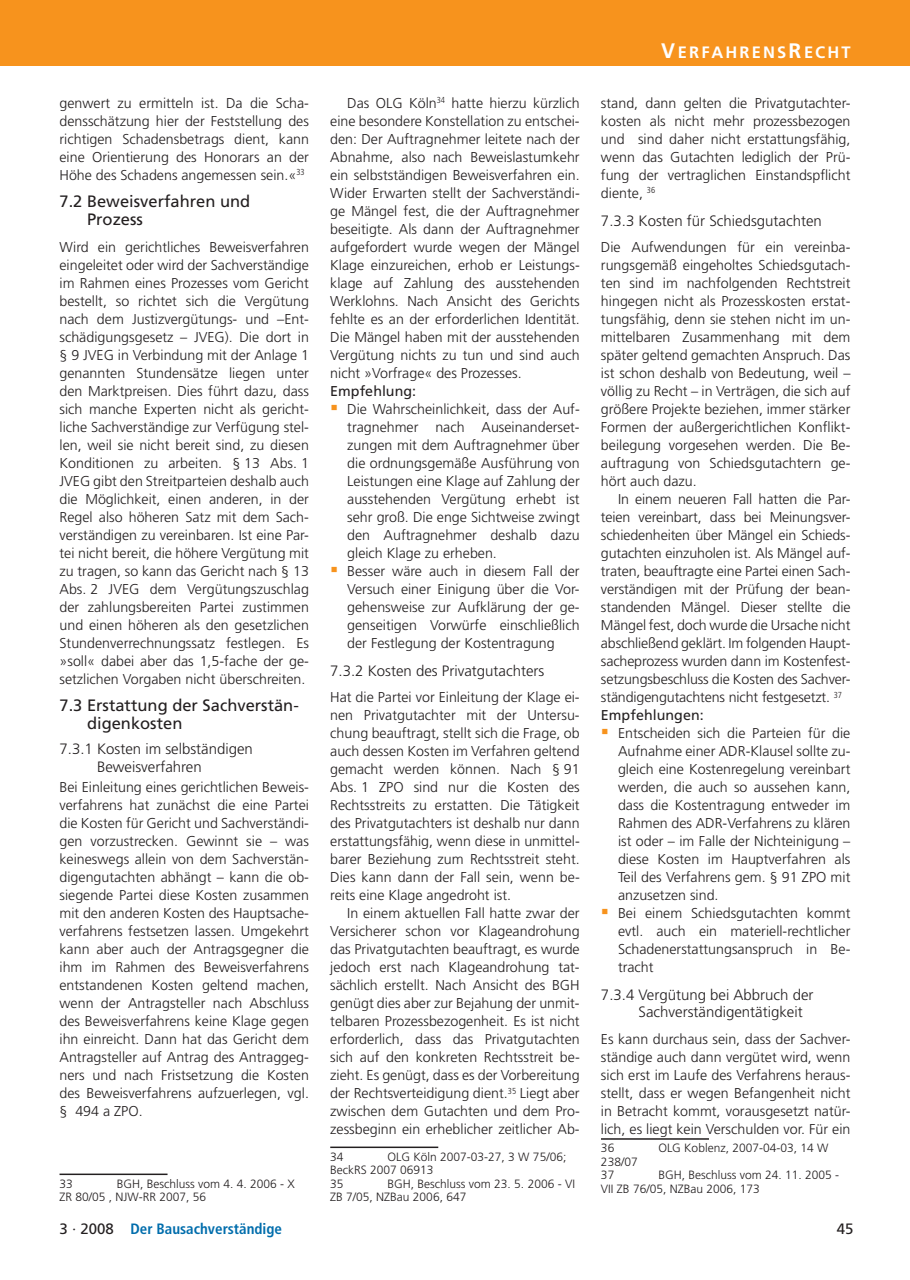
<style>
.page{position:relative;width:910px;height:1280px;background:#fff}
.page>*{position:absolute;margin:0;border:0;box-sizing:border-box;transform-origin:0 0}
.t1{font:16.5px/18px "Frutiger LT Std";color:#231f20}
.t2{font:700 16.5px "Frutiger LT Std";letter-spacing:.13em;color:#fff}
.t3{font:300 15px/17.2px "Frutiger LT Std";color:#231f20}
.t4{font:700 condensed 15px "Frutiger LT Std";color:#006dac}
.t5{font:15px "Frutiger LT Std";color:#231f20}
.t6{font:300 14.25px/18px "Frutiger LT Std";color:#231f20;text-align:justify}
.t7{font:14.25px "Frutiger LT Std";letter-spacing:.005em;color:#231f20}
.t8{font:300 12px/13.5px "Frutiger LT Std";color:#231f20}
.s1{font-size:21px}
.s2{font-weight:400}
.s3{font-weight:400;font-stretch:normal;color:#231f20}
</style>
<div class="page">
<div style="left:0;top:0;width:910px;height:65px;background:#f7931d"></div>
<hr style="left:60px;top:1173px;width:108px;height:2px;background:#231f20">
<hr style="left:330px;top:1146px;width:108px;height:2px;background:#231f20">
<hr style="left:601px;top:1138px;width:108px;height:2px;background:#231f20">
<p class="t2" style="left:661px;top:45px;width:191px"><span class="s1">V</span>ERFAHRENS<span class="s1">R</span>ECHT</p>
<p class="t6" style="left:60px;top:95px;width:251px">genwert zu ermitteln ist. Da die Scha&shy;densschätzung hier der Feststellung des richtigen Schadensbetrags dient, kann eine Orientierung des Honorars an der Höhe des Schadens angemessen sein.«<sup>33</sup></p>
<p class="t1" style="left:87px;top:193px;width:165px;text-indent:-28px">7.2 Beweisverfahren und<br>Prozess</p>
<p class="t6" style="left:60px;top:239px;width:251px">Wird ein gerichtliches Beweisverfahren eingeleitet oder wird der Sachverständige im Rahmen eines Prozesses vom Gericht bestellt, so richtet sich die Vergütung nach dem Justizvergütungs- und –Ent&shy;schädigungsgesetz – JVEG). Die dort in § 9 JVEG in Verbindung mit der Anlage 1 genannten Stundensätze liegen unter den Marktpreisen. Dies führt dazu, dass sich manche Experten nicht als gericht&shy;liche Sachverständige zur Verfügung stel&shy;len, weil sie nicht bereit sind, zu diesen Konditionen zu arbeiten. § 13 Abs. 1<br>JVEG gibt den Streitparteien deshalb auch die Möglichkeit, einen anderen, in der Regel also höheren Satz mit dem Sach&shy;verständigen zu vereinbaren. Ist eine Par&shy;tei nicht bereit, die höhere Vergütung mit zu tragen, so kann das Gericht nach § 13<br>Abs. 2 JVEG dem Vergütungszuschlag der zahlungsbereiten Partei zustimmen und einen höheren als den gesetzlichen Stundenverrechnungssatz festlegen. Es »soll« dabei aber das 1,5-fache der ge&shy;setzlichen Vorgaben nicht überschreiten.</p>
<p class="t1" style="left:87px;top:697px;width:213px;text-indent:-28px">7.3 Erstattung der Sachverstän&shy;digenkosten</p>
<p class="t3" style="left:97px;top:741px;width:157px;text-indent:-38px">7.3.1 Kosten im selbständigen<br>Beweisverfahren</p>
<p class="t6" style="left:60px;top:779px;width:251px">Bei Einleitung eines gerichtlichen Beweis&shy;verfahrens hat zunächst die eine Partei die Kosten für Gericht und Sachverständi&shy;gen vorzustrecken. Gewinnt sie – was keineswegs allein von dem Sachverstän&shy;digengutachten abhängt – kann die ob&shy;siegende Partei diese Kosten zusammen mit den anderen Kosten des Hauptsache&shy;verfahrens festsetzen lassen. Umgekehrt kann aber auch der Antragsgegner die ihm im Rahmen des Beweisverfahrens entstandenen Kosten geltend machen, wenn der Antragsteller nach Abschluss des Beweisverfahrens keine Klage gegen ihn einreicht. Dann hat das Gericht dem Antragsteller auf Antrag des Antraggeg&shy;ners und nach Fristsetzung die Kosten des Beweisverfahrens aufzuerlegen, vgl. § 494 a ZPO.</p>
<p class="t8" style="left:60px;top:1177px;width:237px;text-indent:57px">BGH, Beschluss vom 4. 4. 2006 - X<br>ZR 80/05 , NJW-RR 2007, 56</p>
<p class="t8" style="left:60px;top:1177px;width:15px">33</p>
<p class="t6" style="left:330px;top:95px;width:251px;text-indent:17px">Das OLG Köln<sup>34</sup> hatte hierzu kürzlich eine besondere Konstellation zu entschei&shy;den: Der Auftragnehmer leitete nach der Abnahme, also nach Beweislastumkehr ein selbstständigen Beweisverfahren ein.<br>Wider Erwarten stellt der Sachverständi&shy;ge Mängel fest, die der Auftragnehmer beseitigte. Als dann der Auftragnehmer aufgefordert wurde wegen der Mängel Klage einzureichen, erhob er Leistungs&shy;klage auf Zahlung des ausstehenden Werklohns. Nach Ansicht des Gerichts fehlte es an der erforderlichen Identität.<br>Die Mängel haben mit der ausstehenden Vergütung nichts zu tun und sind auch nicht »Vorfrage« des Prozesses.</p>
<p class="t7" style="left:330px;top:385px;width:87px">Empfehlung:</p>
<p class="t6" style="left:347px;top:401px;width:234px;text-align:left">Die Wahrscheinlichkeit, dass der Auf&shy;tragnehmer nach Auseinanderset&shy;zungen mit dem Auftragnehmer über die ordnungsgemäße Ausführung von Leistungen eine Klage auf Zahlung der ausstehenden Vergütung erhebt ist sehr groß. Die enge Sichtweise zwingt den Auftragnehmer deshalb dazu gleich Klage zu erheben.<br>Besser wäre auch in diesem Fall der Versuch einer Einigung über die Vor&shy;gehensweise zur Aufklärung der ge&shy;genseitigen Vorwürfe einschließlich der Festlegung der Kostentragung</p>
<p class="t3" style="left:330px;top:663px;width:216px">7.3.2 Kosten des Privatgutachters</p>
<p class="t6" style="left:330px;top:689px;width:251px">Hat die Partei vor Einleitung der Klage ei&shy;nen Privatgutachter mit der Untersu&shy;chung beauftragt, stellt sich die Frage, ob auch dessen Kosten im Verfahren geltend gemacht werden können. Nach § 91<br>Abs. 1 ZPO sind nur die Kosten des Rechtsstreits zu erstatten. Die Tätigkeit des Privatgutachters ist deshalb nur dann erstattungsfähig, wenn diese in unmittel&shy;barer Beziehung zum Rechtsstreit steht.<br>Dies kann dann der Fall sein, wenn be&shy;reits eine Klage angedroht ist.</p>
<p class="t6" style="left:330px;top:905px;width:251px;text-indent:17px">In einem aktuellen Fall hatte zwar der Versicherer schon vor Klageandrohung das Privatgutachten beauftragt, es wurde jedoch erst nach Klageandrohung tat&shy;sächlich erstellt. Nach Ansicht des BGH genügt dies aber zur Bejahung der unmit&shy;telbaren Prozessbezogenheit. Es ist nicht erforderlich, dass das Privatgutachten sich auf den konkreten Rechtsstreit be&shy;zieht. Es genügt, dass es der Vorbereitung der Rechtsverteidigung dient.<sup>35</sup> Liegt aber zwischen dem Gutachten und dem Pro&shy;zessbeginn ein erheblicher zeitlicher Ab-</p>
<p class="t8" style="left:330px;top:1150px;width:15px">34</p>
<p class="t8" style="left:330px;top:1150px;width:238px;text-indent:57px">OLG Köln 2007-03-27, 3 W 75/06;<br>BeckRS 2007 06913<br>35</p>
<p class="t8" style="left:330px;top:1177px;width:246px;text-indent:57px">BGH, Beschluss vom 23. 5. 2006 - VI<br>ZB 7/05, NZBau 2006, 647</p>
<p class="t6" style="left:601px;top:95px;width:251px">stand, dann gelten die Privatgutachter&shy;kosten als nicht mehr prozessbezogen und sind daher nicht erstattungsfähig, wenn das Gutachten lediglich der Prü&shy;fung der vertraglichen Einstandspflicht diente, <sup>36</sup></p>
<p class="t3" style="left:601px;top:213px;width:222px">7.3.3 Kosten für Schiedsgutachten</p>
<p class="t6" style="left:601px;top:239px;width:251px">Die Aufwendungen für ein vereinba&shy;rungsgemäß eingeholtes Schiedsgutach&shy;ten sind im nachfolgenden Rechtstreit hingegen nicht als Prozesskosten erstat&shy;tungsfähig, denn sie stehen nicht im un&shy;mittelbaren Zusammenhang mit dem später geltend gemachten Anspruch. Das ist schon deshalb von Bedeutung, weil – völlig zu Recht – in Verträgen, die sich auf größere Projekte beziehen, immer stärker Formen der außergerichtlichen Konflikt&shy;beilegung vorgesehen werden. Die Be&shy;auftragung von Schiedsgutachtern ge&shy;hört auch dazu.</p>
<p class="t6" style="left:601px;top:491px;width:251px;text-align:left;text-indent:17px">In einem neueren Fall hatten die Par&shy;teien vereinbart, dass bei Meinungsver&shy;schiedenheiten über Mängel ein Schieds&shy;gutachten einzuholen ist. Als Mängel auf&shy;traten, beauftragte eine Partei einen Sach&shy;verständigen mit der Prüfung der bean&shy;standenden Mängel. Dieser stellte die Mängel fest, doch wurde die Ursache nicht abschließend geklärt. Im folgenden Haupt&shy;sacheprozess wurden dann im Kostenfest&shy;setzungsbeschluss die Kosten des Sachver&shy;ständigengutachtens nicht festgesetzt. <sup>37<br></sup><span class="s2">Empfehlungen:</span></p>
<p class="t6" style="left:618px;top:725px;width:234px;text-align:left">Entscheiden sich die Parteien für die Aufnahme einer ADR-Klausel sollte zu&shy;gleich eine Kostenregelung vereinbart werden, die auch so aussehen kann, dass die Kostentragung entweder im Rahmen des ADR-Verfahrens zu klären ist oder – im Falle der Nichteinigung – diese Kosten im Hauptverfahren als Teil des Verfahrens gem. § 91 ZPO mit anzusetzen sind.<br>Bei einem Schiedsgutachten kommt evtl. auch ein materiell-rechtlicher Schadenerstattungsanspruch in Be&shy;tracht</p>
<p class="t3" style="left:638px;top:987px;width:177px;text-indent:-38px">7.3.4 Vergütung bei Abbruch der<br>Sachverständigentätigkeit</p>
<p class="t6" style="left:601px;top:1031px;width:251px">Es kann durchaus sein, dass der Sachver&shy;ständige auch dann vergütet wird, wenn sich erst im Laufe des Verfahrens heraus&shy;stellt, dass er wegen Befangenheit nicht in Betracht kommt, vorausgesetzt natür&shy;lich, es liegt kein Verschulden vor. Für ein</p>
<p class="t8" style="left:601px;top:1142px;width:15px">36</p>
<p class="t8" style="left:658px;top:1142px;width:172px">OLG Koblenz, 2007-04-03, 14 W</p>
<p class="t8" style="left:601px;top:1156px;width:38px">238/07<br>37</p>
<p class="t8" style="left:601px;top:1169px;width:240px;text-indent:57px">BGH, Beschluss vom 24. 11. 2005 -<br>VII ZB 76/05, NZBau 2006, 173</p>
<p class="t4" style="left:60px;top:1222px;width:224px"><span class="s3">3 · 2008</span> Der Bausachverständige</p>
<p class="t5" style="left:837px;top:1222px;width:18px">45</p>
</div>
